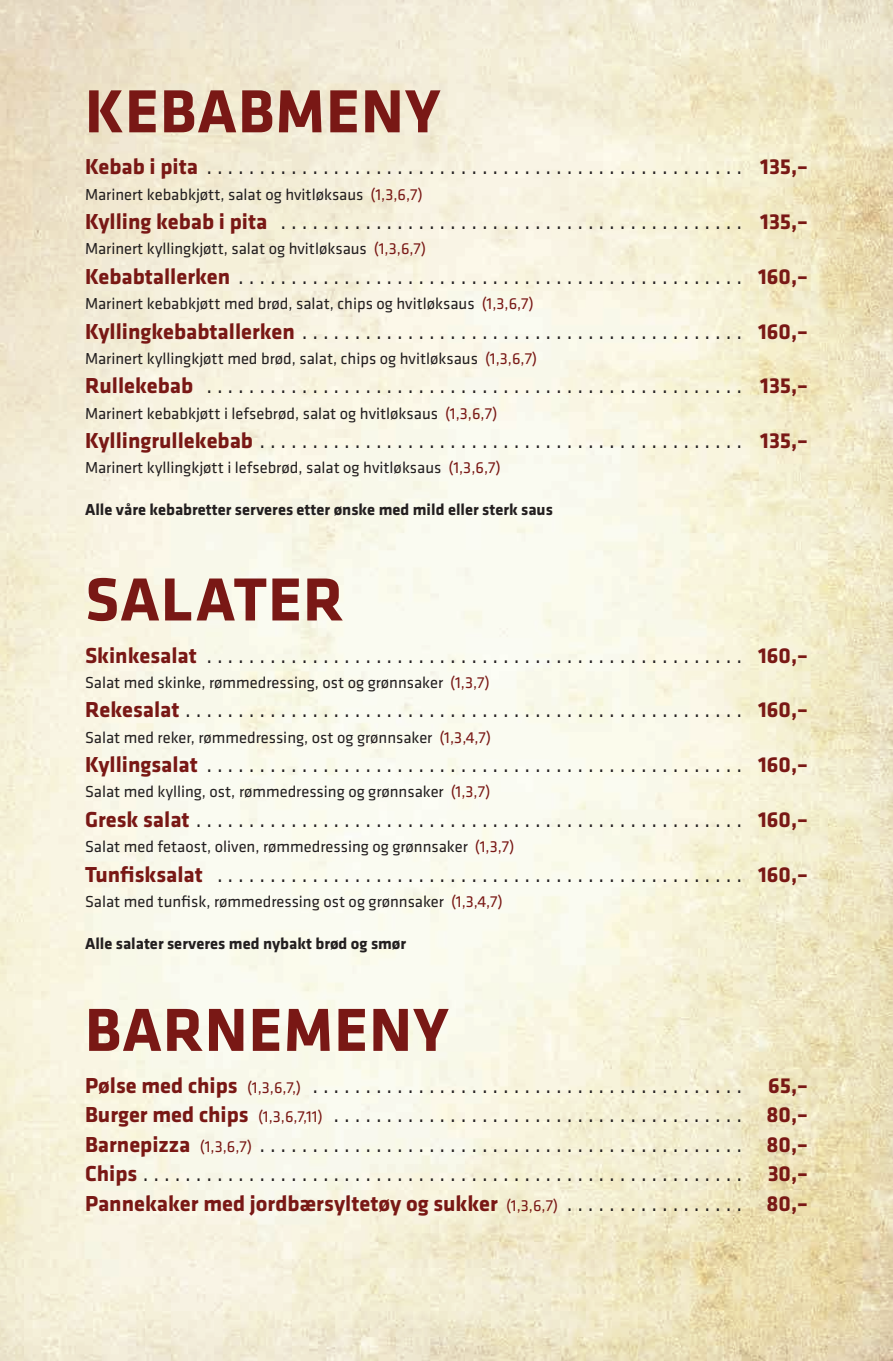
<style>
.page{position:relative;width:893px;height:1361px;background:#fff}
.page>*{position:absolute;margin:0;border:0;box-sizing:border-box;transform-origin:0 0}
.t1{font:700 63px "Klavika";letter-spacing:.02em;color:#791815}
.t2{font:22.5px "Klavika";color:#231f20}
.t3{font:700 22.5px "Klavika";color:#791815}
.t4{font:16.5px "Klavika";color:#231f20}
.t5{font:700 16.5px "Klavika";color:#231f20}
.s1{font-weight:700;color:#791815}
.s2{color:#791815}
.s3{font-size:16.5px;color:#791815}
.s4{font-weight:400;font-size:16.5px}
.s5{font-weight:400;color:#231f20}
</style>
<div class="page">
<img style="left:0;top:0;width:893px;height:1361px">
<h1 class="t1" style="left:85px;top:66px;width:357px">KEBABMENY</h1>
<p class="t2" style="left:85px;top:152px;width:648px"><span class="s1">Kebab i pita</span> . . . . . . . . . . . . . . . . . . . . . . . . . . . . . . . . . . . . . . . . . . . . . . . . . .</p>
<p class="t3" style="left:760px;top:151px;width:49px">135,–</p>
<p class="t4" style="left:85px;top:183px;width:339px">Marinert kebabkjøtt, salat og hvitløksaus <span class="s2">(1,3,6,7)</span></p>
<p class="t2" style="left:85px;top:207px;width:648px"><span class="s1">Kylling kebab i pita</span> . . . . . . . . . . . . . . . . . . . . . . . . . . . . . . . . . . . . . . . . . . .</p>
<p class="t3" style="left:760px;top:205px;width:49px">135,–</p>
<p class="t4" style="left:85px;top:238px;width:343px">Marinert kyllingkjøtt, salat og hvitløksaus <span class="s2">(1,3,6,7)</span></p>
<p class="t2" style="left:85px;top:262px;width:724px"><span class="s1">Kebabtallerken</span> . . . . . . . . . . . . . . . . . . . . . . . . . . . . . . . . . . . . . . . . . . . . . . . <span class="s1">160,–</span></p>
<p class="t4" style="left:85px;top:293px;width:450px">Marinert kebabkjøtt med brød, salat, chips og hvitløksaus <span class="s2">(1,3,6,7)</span></p>
<p class="t2" style="left:85px;top:316px;width:724px"><span class="s1">Kyllingkebabtallerken</span> . . . . . . . . . . . . . . . . . . . . . . . . . . . . . . . . . . . . . . . . . <span class="s1">160,–</span></p>
<p class="t4" style="left:85px;top:348px;width:454px">Marinert kyllingkjøtt med brød, salat, chips og hvitløksaus <span class="s2">(1,3,6,7)</span></p>
<p class="t2" style="left:85px;top:371px;width:648px"><span class="s1">Rullekebab</span> . . . . . . . . . . . . . . . . . . . . . . . . . . . . . . . . . . . . . . . . . . . . . . . . . .</p>
<p class="t3" style="left:760px;top:370px;width:49px">135,–</p>
<p class="t4" style="left:85px;top:402px;width:414px">Marinert kebabkjøtt i lefsebrød, salat og hvitløksaus <span class="s2">(1,3,6,7)</span></p>
<p class="t2" style="left:85px;top:426px;width:648px"><span class="s1">Kyllingrullekebab</span> . . . . . . . . . . . . . . . . . . . . . . . . . . . . . . . . . . . . . . . . . . . . .</p>
<p class="t3" style="left:760px;top:424px;width:49px">135,–</p>
<p class="t4" style="left:85px;top:457px;width:417px">Marinert kyllingkjøtt i lefsebrød, salat og hvitløksaus <span class="s2">(1,3,6,7)</span></p>
<p class="t5" style="left:85px;top:498px;width:469px">Alle våre kebabretter serveres etter ønske med mild eller sterk saus</p>
<h1 class="t1" style="left:85px;top:554px;width:260px">SALATER</h1>
<p class="t2" style="left:85px;top:640px;width:724px"><span class="s1">Skinkesalat</span> . . . . . . . . . . . . . . . . . . . . . . . . . . . . . . . . . . . . . . . . . . . . . . . . . . <span class="s1">160,–</span></p>
<p class="t4" style="left:85px;top:671px;width:406px">Salat med skinke, rømmedressing, ost og grønnsaker <span class="s2">(1,3,7)</span></p>
<p class="t2" style="left:85px;top:695px;width:724px"><span class="s1">Rekesalat</span> . . . . . . . . . . . . . . . . . . . . . . . . . . . . . . . . . . . . . . . . . . . . . . . . . . . . <span class="s1">160,–</span></p>
<p class="t4" style="left:85px;top:726px;width:408px">Salat med reker, rømmedressing, ost og grønnsaker <span class="s2">(1,3,4,7)</span></p>
<p class="t2" style="left:85px;top:750px;width:724px"><span class="s1">Kyllingsalat</span> . . . . . . . . . . . . . . . . . . . . . . . . . . . . . . . . . . . . . . . . . . . . . . . . . . <span class="s1">160,–</span></p>
<p class="t4" style="left:85px;top:781px;width:407px">Salat med kylling, ost, rømmedressing og grønnsaker <span class="s2">(1,3,7)</span></p>
<p class="t2" style="left:85px;top:804px;width:724px"><span class="s1">Gresk salat</span> . . . . . . . . . . . . . . . . . . . . . . . . . . . . . . . . . . . . . . . . . . . . . . . . . . . <span class="s1">160,–</span></p>
<p class="t4" style="left:85px;top:836px;width:431px">Salat med fetaost, oliven, rømmedressing og grønnsaker <span class="s2">(1,3,7)</span></p>
<p class="t2" style="left:85px;top:859px;width:724px"><span class="s1">Tunfisksalat</span> . . . . . . . . . . . . . . . . . . . . . . . . . . . . . . . . . . . . . . . . . . . . . . . . . <span class="s1">160,–</span></p>
<p class="t4" style="left:85px;top:890px;width:419px">Salat med tunfisk, rømmedressing ost og grønnsaker <span class="s2">(1,3,4,7)</span></p>
<p class="t5" style="left:85px;top:931px;width:323px">Alle salater serveres med nybakt brød og smør</p>
<h1 class="t1" style="left:85px;top:984px;width:365px">BARNEMENY</h1>
<p class="t2" style="left:85px;top:1070px;width:648px"><span class="s1">Pølse med chips</span> <span class="s3">(1,3,6,7,)</span> . . . . . . . . . . . . . . . . . . . . . . . . . . . . . . . . . . . . . . . .</p>
<p class="t3" style="left:768px;top:1069px;width:41px">65,–</p>
<p class="t2" style="left:85px;top:1100px;width:648px"><span class="s1">Burger med chips</span> <span class="s3">(1,3,6,7,11)</span> . . . . . . . . . . . . . . . . . . . . . . . . . . . . . . . . . . . . . .</p>
<p class="t3" style="left:767px;top:1098px;width:43px">80,–</p>
<p class="t2" style="left:85px;top:1129px;width:648px"><span class="s1">Barnepizza</span> <span class="s3">(1,3,6,7)</span> . . . . . . . . . . . . . . . . . . . . . . . . . . . . . . . . . . . . . . . . . . . . .</p>
<p class="t3" style="left:767px;top:1128px;width:43px">80,–</p>
<p class="t2" style="left:85px;top:1159px;width:648px"><span class="s1">Chips</span> . . . . . . . . . . . . . . . . . . . . . . . . . . . . . . . . . . . . . . . . . . . . . . . . . . . . . . . .</p>
<p class="t3" style="left:768px;top:1157px;width:42px">30,–</p>
<p class="t3" style="left:85px;top:1187px;width:648px">Pannekaker med jordbærsyltetøy og sukker <span class="s4">(1,3,6,7)</span> <span class="s5">. . . . . . . . . . . . . . . .</span></p>
<p class="t3" style="left:767px;top:1187px;width:43px">80,–</p>
</div>
